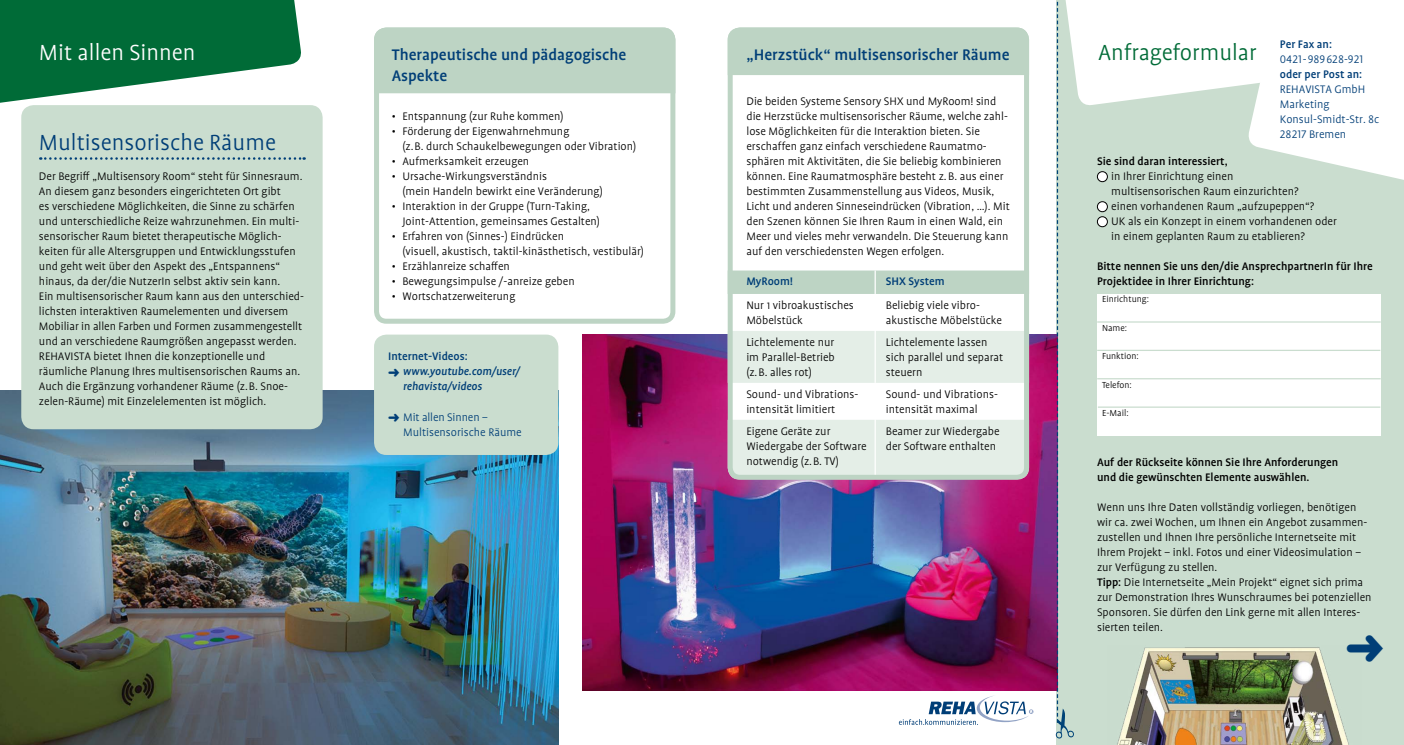
<style>
.page{position:relative;width:1404px;height:745px;background:#fff}
.page>*{position:absolute;margin:0;border:0;box-sizing:border-box;transform-origin:0 0}
.große_Headline{font:300 25px "Profile Pro";color:#003e77}
.große_Headline-2{font:300 25px "Profile Pro";color:#006b37}
.große_Headline-3{font:300 25px "Profile Pro";color:#fff}
.Fließtext{font:500 17.5px "Profile Pro";color:#003e77}
.Fließtext-2{font:300 12.5px/15px "Profile Pro";color:#000}
.Fließtext-3{font:300 12.5px/15px "Profile";color:#000}
.Fließtext-4{font:500 12.5px/15px "Profile Pro";color:#000}
.Fließtext-5{font:300 12.5px "Profile Pro";color:#003e77}
.DETAILS_Head_Compute{font:italic 500 12.5px/15px "Profile Pro";color:#003e77}
.DETAILS_Head_Compute-2{font:300 12.5px/15px "Profile Pro";color:#003e77}
.Fließtext-6{font:500 12.5px "Profile Pro";color:#003e77}
.Fließtext-7{font:500 12.5px "Profile";color:#003e77}
.DETAILS_Head_Compute-3{font:500 12.5px "Profile Pro";color:#003e77}
.t1{font:300 10px "Profile Pro";color:#000}
.s1{font-weight:500}
</style>
<div class="page">
<img style="left:582px;top:334px;width:470px;height:356px">
<img style="left:0;top:390px;width:558px;height:354px">
<svg style="left:727px;top:331px;width:301px;height:147px;fill:#e4eee7"></svg>
<div style="left:733px;top:270px;width:289px;height:24px;background:#bdd4c4"></div>
<hr style="left:874px;top:331px;width:1px;height:51px;background:#fff">
<hr style="left:874px;top:382px;width:1px;height:37px;background:#fff">
<hr style="left:874px;top:419px;width:1px;height:59px;background:#fff">
<div style="left:733px;top:28px;width:295px;height:47px;background:#bdd4c4"></div>
<div style="left:727px;top:28px;width:301px;height:451px;border:5px solid #bdd4c4;border-radius:10px"></div>
<svg style="left:0;top:0;width:301px;height:103px"></svg>
<svg style="left:898px;top:696px;width:135px;height:28px"></svg>
<div style="left:380px;top:28px;width:295px;height:65px;background:#bdd4c4"></div>
<div style="left:374px;top:28px;width:301px;height:295px;border:5px solid #bdd4c4;border-radius:10px"></div>
<div style="left:374px;top:334px;width:184px;height:120px;background:#caddcf;border-radius:12px"></div>
<div style="left:21px;top:105px;width:301px;height:324px;background:#caddcf;border-radius:12px"></div>
<svg style="left:40px;top:157px;width:264px;height:3px"></svg>
<img style="left:1106px;top:738px;width:255px;height:6px">
<svg style="left:1052px;top:0;width:351px;height:738px"></svg>
<p class="große_Headline-3" style="left:39px;top:39px;width:158px">Mit allen Sinnen</p>
<p class="Fließtext" style="left:746px;top:45px;width:265px">„Herzstück“ multisensorischer Räume</p>
<p class="Fließtext-3" style="left:746px;top:94px;width:265px">Die beiden Systeme Sensory SHX und MyRoom! sind die Herzstücke multisensorischer Räume, welche zahl&shy;lose Möglichkeiten für die Interaktion bieten. Sie erschaffen ganz einfach verschiedene Raumatmo&shy;sphären mit Aktivitäten, die Sie beliebig kombinieren können. Eine Raumatmosphäre besteht z. B. aus einer bestimmten Zusammenstellung aus Videos, Musik, Licht und anderen Sinneseindrücken (Vibration, …). Mit den Szenen können Sie Ihren Raum in einen Wald, ein Meer und vieles mehr verwandeln. Die Steuerung kann auf den verschiedensten Wegen erfolgen.</p>
<p class="Fließtext" style="left:392px;top:45px;width:236px">Therapeutische und pädagogische</p>
<p class="Fließtext" style="left:392px;top:66px;width:57px">Aspekte</p>
<p class="Fließtext-2" style="left:392px;top:109px;width:173px">• Entspannung (zur Ruhe kommen)</p>
<p class="Fließtext-2" style="left:402px;top:124px;width:235px;text-indent:-11px">• Förderung der Eigenwahrnehmung<br>(z. B. durch Schaukelbewegungen oder Vibration)</p>
<p class="Fließtext-2" style="left:392px;top:154px;width:139px">• Aufmerksamkeit erzeugen</p>
<p class="Fließtext-2" style="left:402px;top:169px;width:202px;text-indent:-11px">• Ursache-Wirkungsverständnis<br>(mein Handeln bewirkt eine Veränderung)</p>
<p class="Fließtext-2" style="left:402px;top:199px;width:199px;text-indent:-11px">• Interaktion in der Gruppe (Turn-Taking,<br>Joint-Attention, gemeinsames Gestalten)</p>
<p class="Fließtext-2" style="left:402px;top:229px;width:243px;text-indent:-11px">• Erfahren von (Sinnes-) Eindrücken<br>(visuell, akustisch, taktil-kinästhetisch, vestibulär)</p>
<p class="Fließtext-2" style="left:392px;top:259px;width:120px">• Erzählanreize schaffen</p>
<p class="Fließtext-2" style="left:392px;top:274px;width:184px">• Bewegungsimpulse /-anreize geben</p>
<p class="Fließtext-2" style="left:392px;top:289px;width:125px">• Wortschatzerweiterung</p>
<p class="große_Headline" style="left:39px;top:129px;width:238px">Multisensorische Räume</p>
<p class="Fließtext-2" style="left:39px;top:169px;width:265px">Der Begriff „Multisensory Room“ steht für Sinnesraum.<br>An diesem ganz besonders eingerichteten Ort gibt<br>es verschiedene Möglichkeiten, die Sinne zu schärfen und unterschiedliche Reize wahrzunehmen. Ein multi&shy;sensorischer Raum bietet therapeutische Möglich&shy;keiten für alle Altersgruppen und Entwicklungsstufen und geht weit über den Aspekt des „Entspannens“ hinaus, da der/die NutzerIn selbst aktiv sein kann.</p>
<p class="Fließtext-2" style="left:39px;top:289px;width:266px">Ein multisensorischer Raum kann aus den unterschied&shy;lichsten interaktiven Raumelementen und diversem Mobiliar in allen Farben und Formen zusammengestellt und an verschiedene Raumgrößen angepasst werden.<br>REHAVISTA bietet Ihnen die konzeptionelle und räumliche Planung Ihres multisensorischen Raums an.<br>Auch die Ergänzung vorhandener Räume (z. B. Snoe&shy;zelen-Räume) mit Einzelelementen ist möglich.</p>
<p class="Fließtext-7" style="left:746px;top:275px;width:48px">MyRoom!</p>
<p class="Fließtext-7" style="left:885px;top:275px;width:60px">SHX System</p>
<p class="Fließtext-2" style="left:746px;top:298px;width:109px">Nur 1 vibroakustisches<br>Möbelstück</p>
<p class="Fließtext-2" style="left:885px;top:298px;width:118px">Beliebig viele vibro&shy;akustische Möbelstücke</p>
<p class="Fließtext-2" style="left:746px;top:335px;width:90px;text-align:justify">Lichtelemente nur im Parallel-Betrieb (z. B. alles rot)</p>
<p class="Fließtext-2" style="left:885px;top:335px;width:119px">Lichtelemente lassen sich parallel und separat steuern</p>
<p class="Fließtext-2" style="left:746px;top:386px;width:112px">Sound- und Vibrations&shy;intensität limitiert</p>
<p class="Fließtext-2" style="left:885px;top:386px;width:112px">Sound- und Vibrations&shy;intensität maximal</p>
<p class="Fließtext-2" style="left:746px;top:423px;width:122px">Eigene Geräte zur<br>Wiedergabe der Software notwendig (z. B. TV)</p>
<p class="Fließtext-2" style="left:885px;top:423px;width:115px">Beamer zur Wiedergabe der Software enthalten</p>
<p class="DETAILS_Head_Compute-3" style="left:388px;top:349px;width:81px">Internet-Videos:</p>
<p class="DETAILS_Head_Compute" style="left:403px;top:364px;width:118px;text-indent:-15px">➜ www.youtube.com/user/ rehavista/videos</p>
<p class="DETAILS_Head_Compute-2" style="left:403px;top:409px;width:120px;text-indent:-15px">➜ Mit allen Sinnen –<br>Multisensorische Räume</p>
<p class="große_Headline-2" style="left:1098px;top:39px;width:160px">Anfrageformular</p>
<p class="Fließtext-6" style="left:1279px;top:37px;width:54px">Per Fax an:</p>
<p class="Fließtext-5" style="left:1279px;top:52px;width:85px">0421 - 989 628-921</p>
<p class="Fließtext-6" style="left:1279px;top:67px;width:84px">oder per Post an:</p>
<p class="Fließtext-5" style="left:1279px;top:82px;width:87px">REHAVISTA GmbH</p>
<p class="Fließtext-5" style="left:1279px;top:97px;width:51px">Marketing</p>
<p class="Fließtext-5" style="left:1279px;top:112px;width:101px">Konsul-Smidt-Str. 8c</p>
<p class="Fließtext-5" style="left:1279px;top:127px;width:68px">28217 Bremen</p>
<p class="Fließtext-4" style="left:1096px;top:154px;width:132px">Sie sind daran interessiert,</p>
<p class="Fließtext-2" style="left:1111px;top:169px;width:189px">in Ihrer Einrichtung einen multisensorischen Raum einzurichten?</p>
<p class="Fließtext-2" style="left:1111px;top:199px;width:204px">einen vorhandenen Raum „aufzupeppen“?</p>
<p class="Fließtext-2" style="left:1111px;top:214px;width:227px">UK als ein Konzept in einem vorhandenen oder in einem geplanten Raum zu etablieren?</p>
<p class="Fließtext-4" style="left:1096px;top:259px;width:277px">Bitte nennen Sie uns den/die AnsprechpartnerIn für Ihre<br>Projektidee in Ihrer Einrichtung:</p>
<p class="t1" style="left:1101px;top:294px;width:48px">Einrichtung:</p>
<p class="t1" style="left:1101px;top:322px;width:27px">Name:</p>
<p class="t1" style="left:1101px;top:350px;width:38px">Funktion:</p>
<p class="t1" style="left:1101px;top:379px;width:31px">Telefon:</p>
<p class="t1" style="left:1101px;top:407px;width:28px">E-Mail:</p>
<p class="Fließtext-4" style="left:1096px;top:454px;width:243px">Auf der Rückseite können Sie Ihre Anforderungen und die gewünschten Elemente auswählen.</p>
<p class="Fließtext-2" style="left:1096px;top:499px;width:270px">Wenn uns Ihre Daten vollständig vorliegen, benötigen wir ca. zwei Wochen, um Ihnen ein Angebot zusammen&shy;zustellen und Ihnen Ihre persönliche Internetseite mit Ihrem Projekt – inkl. Fotos und einer Videosimulation – zur Verfügung zu stellen.</p>
<p class="Fließtext-2" style="left:1096px;top:574px;width:276px"><span class="s1">Tipp:</span> Die Internetseite „Mein Projekt“ eignet sich prima zur Demonstration Ihres Wunschraumes bei potenziellen Sponsoren. Sie dürfen den Link gerne mit allen Interes&shy;sierten teilen.</p>
</div>
